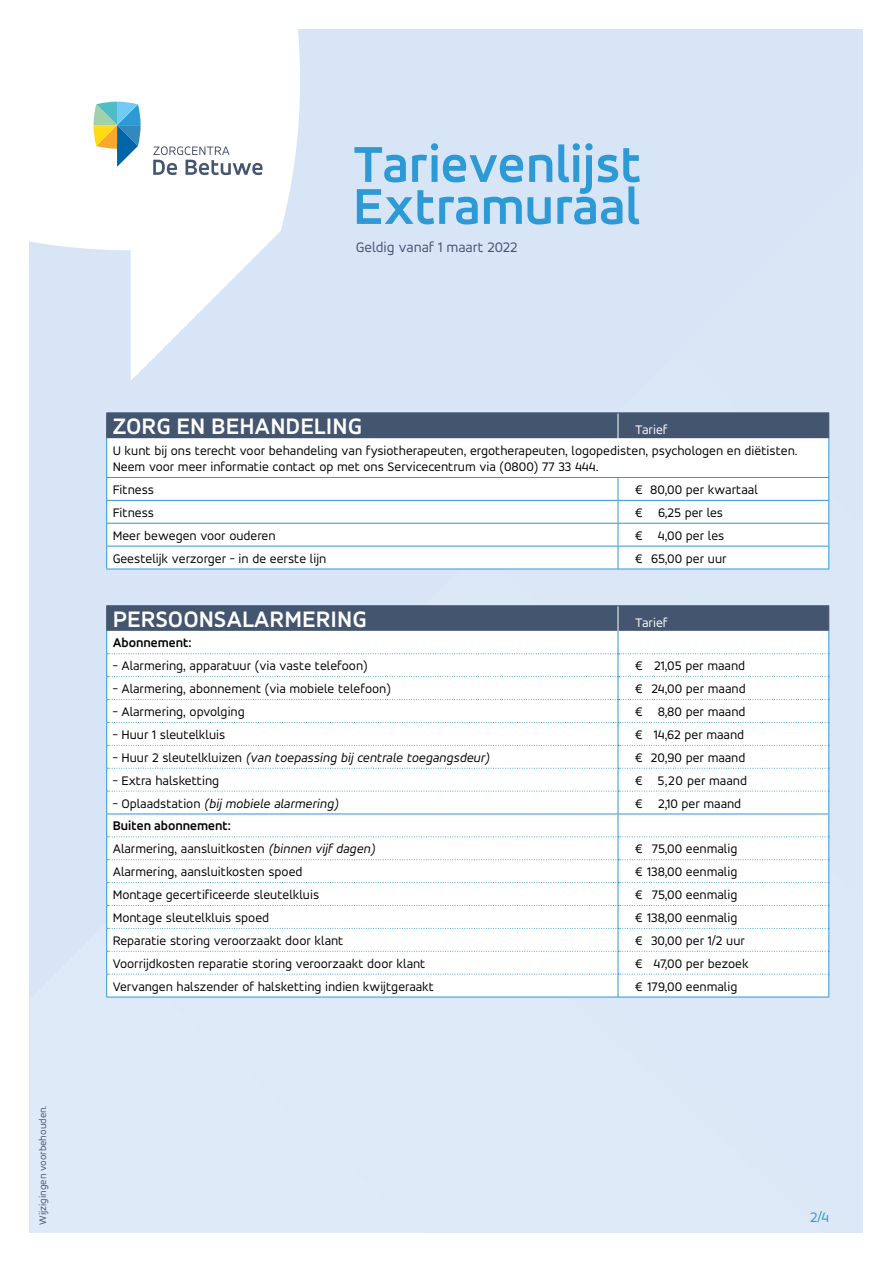
<style>
.page{position:relative;width:893px;height:1263px;background:#fff}
.page>*{position:absolute;margin:0;border:0;box-sizing:border-box;transform-origin:0 0}
.t1{font:700 54px/42px "Accord Alternate";color:#2d9ad6}
.t2{font:700 24px "Accord Alternate";color:#fff}
.t3{font:15px "Accord Alternate";color:#44556f}
.t4{font:15px "Accord Alternate";color:#2d9ad6}
.t5{font:13.5px/23px "Accord Alternate";color:#000}
.t6{font:italic 13.5px "Accord Alternate";color:#000}
.t7{font:13.5px "Accord Alternate";color:#fff}
.t8{font:700 13.5px "Accord Alternate";color:#000}
.t9{font:10.5px "Accord Alternate";color:#44556f}
.s1{font-style:normal}
.s2{font-weight:700}
.s3{font-style:italic}
</style>
<div class="page">
<div style="left:29px;top:29px;width:834px;height:1204px;background:#d9e6f6"></div>
<svg style="left:29px;top:29px;width:271px;height:352px"></svg>
<svg style="left:153px;top:146px;width:109px;height:29px"></svg>
<svg style="left:94px;top:102px;width:47px;height:65px"></svg>
<hr style="left:106px;top:605px;width:512px;height:1px;background:#44556f">
<hr style="left:618px;top:605px;width:211px;height:1px;background:#44556f">
<hr style="left:106px;top:997px;width:512px;height:1px;background:#2d9ad6">
<hr style="left:618px;top:997px;width:211px;height:1px;background:#2d9ad6">
<svg style="left:106px;top:606px;width:723px;height:391px"></svg>
<svg style="left:107px;top:438px;width:721px;height:39px"></svg>
<hr style="left:828px;top:438px;width:1px;height:39px;background:#2d9ad6">
<hr style="left:106px;top:438px;width:1px;height:39px;background:#2d9ad6">
<hr style="left:106px;top:412px;width:512px;height:1px;background:#44556f">
<hr style="left:618px;top:412px;width:211px;height:1px;background:#44556f">
<div style="left:106px;top:413px;width:723px;height:25px;background:#44556f"></div>
<svg style="left:106px;top:477px;width:723px;height:92px"></svg>
<hr style="left:106px;top:546px;width:512px;height:1px;background:#2d9ad6">
<hr style="left:106px;top:569px;width:512px;height:1px;background:#2d9ad6">
<hr style="left:618px;top:546px;width:211px;height:1px;background:#2d9ad6">
<hr style="left:618px;top:569px;width:211px;height:1px;background:#2d9ad6">
<h1 class="t1" style="left:353px;top:142px;width:290px">Tarievenlijst<br>Extramuraal</h1>
<p class="t3" style="left:356px;top:238px;width:163px">Geldig vanaf 1 maart 2022</p>
<p class="t9" style="left:36px;top:1225px;width:121px;rotate:-90deg">Wijzigingen voorbehouden.</p>
<h2 class="t2" style="left:113px;top:412px;width:251px">ZORG EN BEHANDELING</h2>
<p class="t7" style="left:635px;top:422px;width:34px">Tarief</p>
<p class="t5" style="left:113px;top:442px;width:686px;line-height:16.2px">U kunt bij ons terecht voor behandeling van fysiotherapeuten, ergotherapeuten, logopedisten, psychologen en diëtisten.<br>Neem voor meer informatie contact op met ons Servicecentrum via (0800) 77 33 444.</p>
<p class="t5" style="left:113px;top:478px;width:43px">Fitness</p>
<p class="t5" style="left:635px;top:478px;width:124px">€ 80,00 per kwartaal</p>
<p class="t5" style="left:113px;top:501px;width:43px">Fitness</p>
<p class="t5" style="left:635px;top:501px;width:90px">€ 6,25 per les</p>
<p class="t5" style="left:113px;top:524px;width:164px">Meer bewegen voor ouderen</p>
<p class="t5" style="left:635px;top:524px;width:91px">€ 4,00 per les</p>
<p class="t5" style="left:113px;top:546px;width:215px">Geestelijk verzorger - in de eerste lijn</p>
<p class="t5" style="left:635px;top:546px;width:93px">€ 65,00 per uur</p>
<h2 class="t2" style="left:113px;top:604px;width:256px">PERSOONSALARMERING</h2>
<p class="t7" style="left:635px;top:614px;width:34px">Tarief</p>
<p class="t8" style="left:113px;top:635px;width:80px">Abonnement:</p>
<p class="t5" style="left:113px;top:654px;width:256px">- Alarmering, apparatuur (via vaste telefoon)</p>
<p class="t5" style="left:635px;top:654px;width:112px">€ 21,05 per maand</p>
<p class="t5" style="left:113px;top:677px;width:280px">- Alarmering, abonnement (via mobiele telefoon)</p>
<p class="t5" style="left:635px;top:677px;width:112px">€ 24,00 per maand</p>
<p class="t5" style="left:113px;top:700px;width:134px">- Alarmering, opvolging</p>
<p class="t5" style="left:635px;top:700px;width:112px">€ 8,80 per maand</p>
<p class="t5" style="left:113px;top:723px;width:114px">- Huur 1 sleutelkluis</p>
<p class="t5" style="left:635px;top:723px;width:111px">€ 14,62 per maand</p>
<p class="t6" style="left:113px;top:749px;width:378px"><span class="s1">- Huur 2 sleutelkluizen</span> (van toepassing bij centrale toegangsdeur)</p>
<p class="t5" style="left:635px;top:746px;width:112px">€ 20,90 per maand</p>
<p class="t5" style="left:113px;top:768px;width:108px">- Extra halsketting</p>
<p class="t5" style="left:635px;top:768px;width:114px">€ 5,20 per maand</p>
<p class="t6" style="left:113px;top:795px;width:227px"><span class="s1">- Oplaadstation</span> (bij mobiele alarmering)</p>
<p class="t5" style="left:635px;top:791px;width:108px">€ 2,10 per maand</p>
<p class="t5" style="left:113px;top:814px;width:264px"><span class="s2">Buiten abonnement:<br></span>Alarmering, aansluitkosten <span class="s3">(binnen vijf dagen)</span></p>
<p class="t5" style="left:635px;top:837px;width:104px">€ 75,00 eenmalig</p>
<p class="t5" style="left:113px;top:860px;width:191px">Alarmering, aansluitkosten spoed</p>
<p class="t5" style="left:635px;top:860px;width:104px">€ 138,00 eenmalig</p>
<p class="t5" style="left:113px;top:883px;width:208px">Montage gecertificeerde sleutelkluis</p>
<p class="t5" style="left:635px;top:883px;width:104px">€ 75,00 eenmalig</p>
<p class="t5" style="left:113px;top:906px;width:158px">Montage sleutelkluis spoed</p>
<p class="t5" style="left:635px;top:906px;width:104px">€ 138,00 eenmalig</p>
<p class="t5" style="left:113px;top:929px;width:232px">Reparatie storing veroorzaakt door klant</p>
<p class="t5" style="left:635px;top:929px;width:111px">€ 30,00 per 1/2 uur</p>
<p class="t5" style="left:113px;top:952px;width:314px">Voorrijdkosten reparatie storing veroorzaakt door klant</p>
<p class="t5" style="left:635px;top:952px;width:115px">€ 47,00 per bezoek</p>
<p class="t5" style="left:113px;top:974px;width:323px">Vervangen halszender of halsketting indien kwijtgeraakt</p>
<p class="t5" style="left:635px;top:974px;width:104px">€ 179,00 eenmalig</p>
<p class="t4" style="left:810px;top:1208px;width:20px">2/4</p>
</div>
